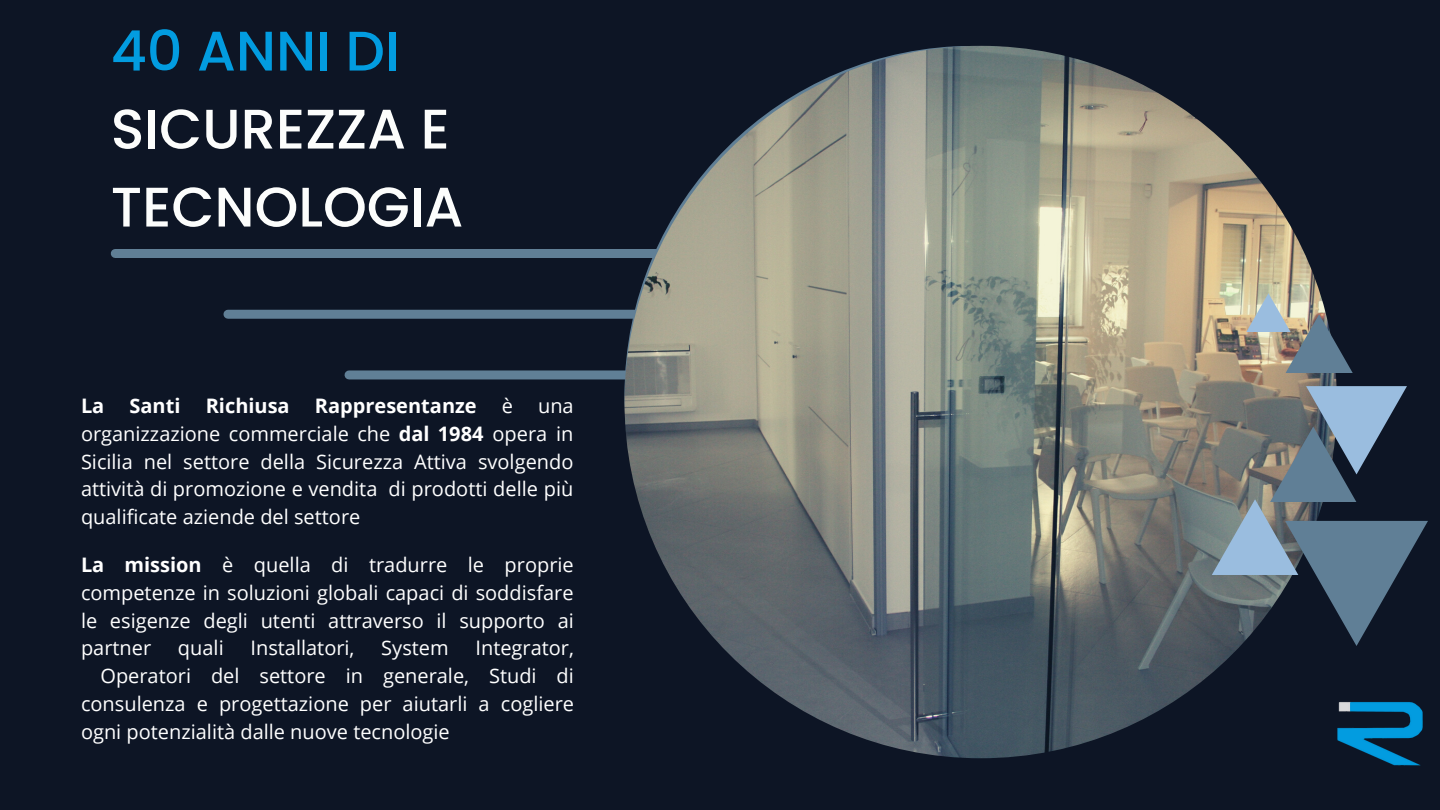
<style>
.page{position:relative;width:1440px;height:810px;background:#0d1525}
.page>*{position:absolute;margin:0;border:0;box-sizing:border-box;transform-origin:0 0}
.t1{font:500 55.7px/78px "Poppins";color:#fcfdfc}
.t2{font:20px/27.8px "Open Sans";color:#fff;text-align:justify}
.t3{font:700 20px "Open Sans";color:#fff}
.s1{color:#029ce0}
.s2{font-weight:700}
</style>
<div class="page">
<div style="left:228px;top:310px;width:439px;height:9px;background:#607f96"></div>
<div style="left:349px;top:370px;width:317px;height:9px;background:#607f96"></div>
<div style="left:115px;top:249px;width:552px;height:9px;background:#607f96"></div>
<img style="left:625px;top:46px;width:712px;height:712px;border-radius:50%">
<img style="left:1337px;top:702px;width:86px;height:64px">
<svg style="left:1212px;top:386px;width:216px;height:260px"></svg>
<img style="left:1246px;top:293px;width:107px;height:80px">
<p class="t1" style="left:111px;top:12px;width:354px"><span class="s1">40 ANNI DI<br></span>SICUREZZA E<br>TECNOLOGIA</p>
<p class="t3" style="left:81px;top:392px;width:25px">La</p>
<p class="t3" style="left:130px;top:392px;width:53px">Santi</p>
<p class="t3" style="left:206px;top:392px;width:85px">Richiusa</p>
<p class="t3" style="left:315px;top:392px;width:163px">Rappresentanze</p>
<p class="t2" style="left:502px;top:392px;width:13px">è</p>
<p class="t2" style="left:81px;top:392px;width:494px;text-indent:457px">una organizzazione commerciale che <span class="s2">dal 1984</span> opera in Sicilia nel settore della Sicurezza Attiva svolgendo attività di promozione e vendita di prodotti delle più qualificate aziende del settore</p>
<p class="t2" style="left:81px;top:550px;width:494px"><span class="s2">La mission</span> è quella di tradurre le proprie competenze in soluzioni globali capaci di soddisfare le esigenze degli utenti attraverso il supporto ai partner</p>
<p class="t2" style="left:178px;top:634px;width:47px">quali</p>
<p class="t2" style="left:251px;top:634px;width:106px">Installatori,</p>
<p class="t2" style="left:381px;top:634px;width:69px">System</p>
<p class="t2" style="left:476px;top:634px;width:100px">Integrator,</p>
<p class="t2" style="left:100px;top:661px;width:475px">Operatori del settore in generale, Studi di</p>
<p class="t2" style="left:81px;top:689px;width:495px">consulenza e progettazione per aiutarli a cogliere</p>
<p class="t2" style="left:81px;top:717px;width:370px">ogni potenzialità dalle nuove tecnologie</p>
</div>
